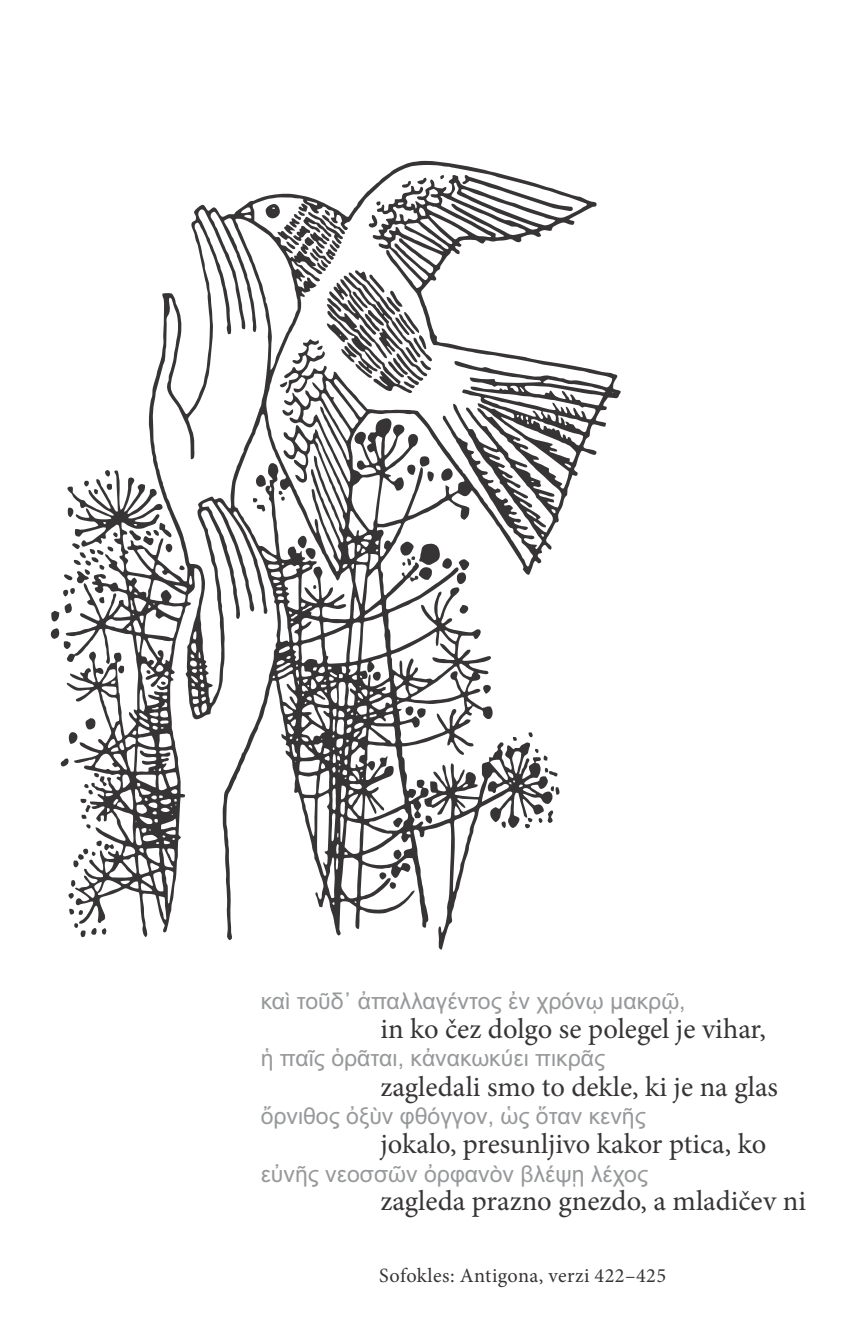
<style>
.page{position:relative;width:862px;height:1340px;background:#fff}
.page>*{position:absolute;margin:0;border:0;box-sizing:border-box;transform-origin:0 0}
.t1{font:28.57px/57.1px "Minion Pro";color:#373435}
.t2{font:22.95px "Arial";color:#96989a}
.t3{font:20.25px "Minion Pro";letter-spacing:.02em;color:#373435}
</style>
<div class="page">
<svg style="left:50px;top:161px;width:570px;height:788px"></svg>
<p class="t2" style="left:260px;top:991px;width:426px">καὶ τοῦδ᾽ ἀπαλλαγέντος ἐν χρόνῳ μακρῷ,</p>
<p class="t2" style="left:260px;top:1049px;width:346px">ἡ παῖς ὁρᾶται, κἀνακωκύει πικρᾶς</p>
<p class="t2" style="left:260px;top:1107px;width:386px">ὄρνιθος ὀξὺν φθόγγον, ὡς ὅταν κενῆς</p>
<p class="t2" style="left:260px;top:1165px;width:389px">εὐνῆς νεοσσῶν ὀρφανὸν βλέψῃ λέχος</p>
<p class="t1" style="left:380px;top:1003px;width:427px">in ko čez dolgo se polegel je vihar, zagledali smo to dekle, ki je na glas jokalo, presunljivo kakor ptica, ko zagleda prazno gnezdo, a mladičev ni</p>
<p class="t3" style="left:379px;top:1266px;width:288px">Sofokles: Antigona, verzi 422–425</p>
</div>
